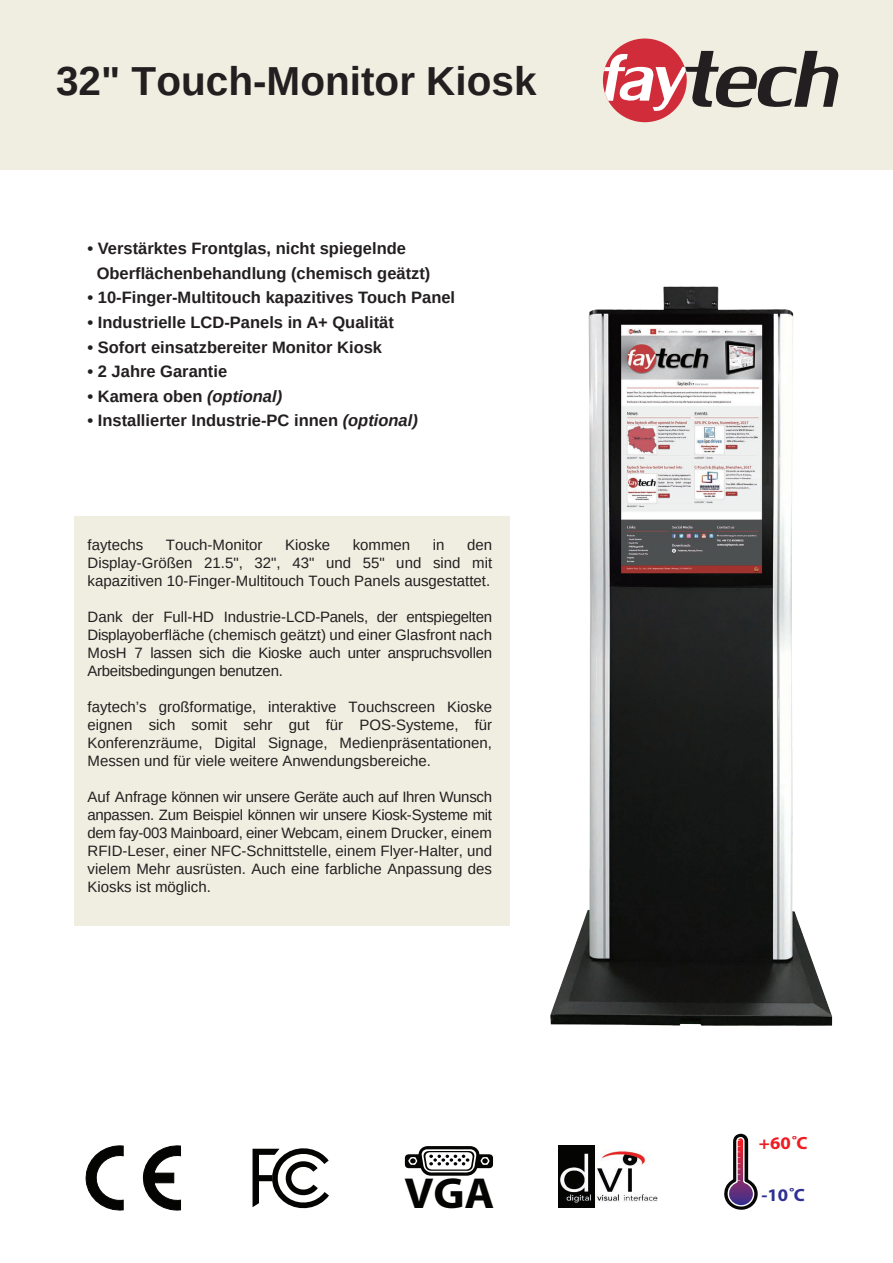
<style>
.page{position:relative;width:893px;height:1263px;background:#fff}
.page>*{position:absolute;margin:0;border:0;box-sizing:border-box;transform-origin:0 0}
.t1{font:700 43.5px "Myriad Pro";color:#040503;scale:1.05 1}
.t2{font:700 40.5px "Arimo";color:#231f20}
.t3{font:700 17.7px "Myriad Pro";color:#ee1d23;scale:1.05 1}
.t4{font:700 17.7px "Myriad Pro";color:#2e3092;scale:1.05 1}
.t5{font:700 16.5px/24.6px "Arimo";color:#231f20}
.t6{font:15px/18px "Arimo";color:#231f20;text-align:justify}
.s1{font-style:italic}
</style>
<div class="page">
<div style="left:0;top:0;width:893px;height:169px;background:#efeee1"></div>
<div style="left:603px;top:39px;width:84px;height:83px;background:#d12c3a;border-radius:50%"></div>
<svg style="left:604px;top:51px;width:235px;height:60px"></svg>
<img style="left:550px;top:286px;width:283px;height:740px">
<div style="left:74px;top:516px;width:436px;height:410px;background:#efeee1"></div>
<svg style="left:85px;top:1146px;width:38px;height:65px"></svg>
<svg style="left:142px;top:1145px;width:39px;height:65px"></svg>
<svg style="left:253px;top:1148px;width:76px;height:61px"></svg>
<svg style="left:405px;top:1146px;width:88px;height:30px"></svg>
<svg style="left:724px;top:1133px;width:34px;height:77px"></svg>
<img style="left:558px;top:1146px;width:99px;height:61px">
<h2 class="t2" style="left:56px;top:53px;width:482px">32" Touch-Monitor Kiosk</h2>
<p class="t5" style="left:97px;top:236px;width:335px;text-indent:-9px">• Verstärktes Frontglas, nicht spiegelnde<br>Oberflächenbehandlung (chemisch geätzt)</p>
<p class="t5" style="left:88px;top:286px;width:369px">• 10-Finger-Multitouch kapazitives Touch Panel</p>
<p class="t5" style="left:88px;top:310px;width:308px">• Industrielle LCD-Panels in A+ Qualität</p>
<p class="t5" style="left:88px;top:335px;width:296px">• Sofort einsatzbereiter Monitor Kiosk</p>
<p class="t5" style="left:88px;top:359px;width:141px">• 2 Jahre Garantie</p>
<p class="t5" style="left:88px;top:384px;width:196px">• Kamera oben <span class="s1">(optional)</span></p>
<p class="t5" style="left:88px;top:409px;width:332px">• Installierter Industrie-PC innen <span class="s1">(optional)</span></p>
<p class="t6" style="left:88px;top:535px;width:406px;text-indent:380px">den Display-Größen 21.5", 32", 43" und 55" und sind mit kapazitiven 10-Finger-Multitouch Touch Panels ausgestattet.</p>
<p class="t6" style="left:88px;top:607px;width:406px">Dank der Full-HD Industrie-LCD-Panels, der entspiegelten Displayoberfläche (chemisch geätzt) und einer Glasfront nach MosH 7 lassen sich die Kioske auch unter anspruchsvollen Arbeitsbedingungen benutzen.</p>
<p class="t6" style="left:88px;top:697px;width:406px">faytech’s großformatige, interaktive Touchscreen Kioske eignen sich somit sehr gut für POS-Systeme, für Konferenzräume, Digital Signage, Medienpräsentationen, Messen und für viele weitere Anwendungsbereiche.</p>
<p class="t6" style="left:88px;top:787px;width:406px">Auf Anfrage können wir unsere Geräte auch auf Ihren Wunsch anpassen. Zum Beispiel können wir unsere Kiosk-Systeme mit dem fay-003 Mainboard, einer Webcam, einem Drucker, einem RFID-Leser, einer NFC-Schnittstelle, einem Flyer-Halter, und vielem Mehr ausrüsten. Auch eine farbliche Anpassung des Kiosks ist möglich.</p>
<p class="t6" style="left:88px;top:535px;width:57px">faytechs</p>
<p class="t6" style="left:166px;top:535px;width:98px">Touch-Monitor</p>
<p class="t6" style="left:285px;top:535px;width:47px">Kioske</p>
<p class="t6" style="left:353px;top:535px;width:59px">kommen</p>
<p class="t6" style="left:433px;top:535px;width:13px">in</p>
<h1 class="t1" style="left:404px;top:1169px;width:87px">VGA</h1>
<p class="t3" style="left:759px;top:1133px;width:48px">+60˚C</p>
<p class="t4" style="left:761px;top:1185px;width:43px">-10˚C</p>
</div>
